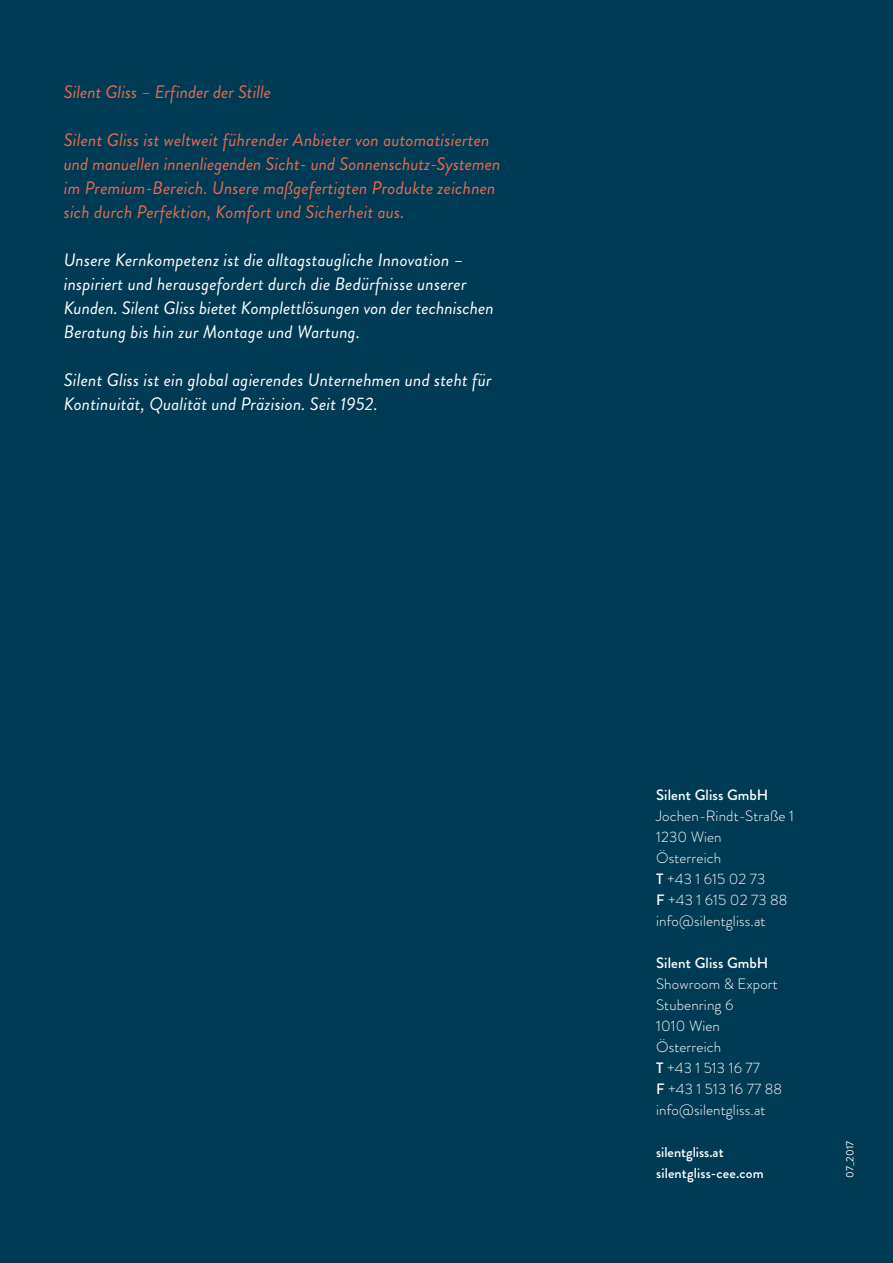
<style>
.page{position:relative;width:893px;height:1263px;background:#003b55}
.page>*{position:absolute;margin:0;border:0;box-sizing:border-box;transform-origin:0 0}
.t1{font:italic 18px/24px "Brandon Grotesque";letter-spacing:.01em;color:#fff}
.t2{font:italic 18px/24px "Brandon Grotesque";letter-spacing:.01em;color:#eb694f}
.t3{font:300 15px/21px "Brandon Grotesque";letter-spacing:.01em;color:#fff}
.t4{font:500 15px "Brandon Grotesque";letter-spacing:.01em;color:#fff}
.t5{font:500 14.25px/21px "Brandon Grotesque";letter-spacing:.01em;color:#fff}
.t6{font:10.5px "Brandon Grotesque";letter-spacing:.02em;color:#fff}
.s1{font-weight:500}
</style>
<div class="page">
<p class="t2" style="left:64px;top:80px;width:209px">Silent Gliss – Erfinder der Stille</p>
<p class="t2" style="left:64px;top:128px;width:438px">Silent Gliss ist weltweit führender Anbieter von automatisierten und manuellen innenliegenden Sicht- und Sonnenschutz-Systemen im Premium-Bereich. Unsere maßgefertigten Produkte zeichnen sich durch Perfektion, Komfort und Sicherheit aus.</p>
<p class="t1" style="left:64px;top:248px;width:432px">Unsere Kernkompetenz ist die alltagstaugliche Innovation – inspiriert und herausgefordert durch die Bedürfnisse unserer Kunden. Silent Gliss bietet Komplettlösungen von der technischen Beratung bis hin zur Montage und Wartung.</p>
<p class="t1" style="left:64px;top:368px;width:430px">Silent Gliss ist ein global agierendes Unternehmen und steht für<br>Kontinuität, Qualität und Präzision. Seit 1952.</p>
<p class="t4" style="left:656px;top:784px;width:114px">Silent Gliss GmbH</p>
<p class="t3" style="left:656px;top:805px;width:139px">Jochen-Rindt-Straße 1<br>1230 Wien<br>Österreich<br><span class="s1">T</span> +43 1 615 02 73<br><span class="s1">F</span> +43 1 615 02 73 88 info@silentgliss.at</p>
<p class="t4" style="left:656px;top:952px;width:114px">Silent Gliss GmbH</p>
<p class="t3" style="left:656px;top:973px;width:127px">Showroom &amp; Export<br>Stubenring 6<br>1010 Wien<br>Österreich<br><span class="s1">T</span> +43 1 513 16 77<br><span class="s1">F</span> +43 1 513 16 77 88 info@silentgliss.at</p>
<p class="t5" style="left:656px;top:1142px;width:109px">silentgliss.at silentgliss-cee.com</p>
<p class="t6" style="left:843px;top:1178px;width:39px;rotate:-90deg">07_2017</p>
</div>
